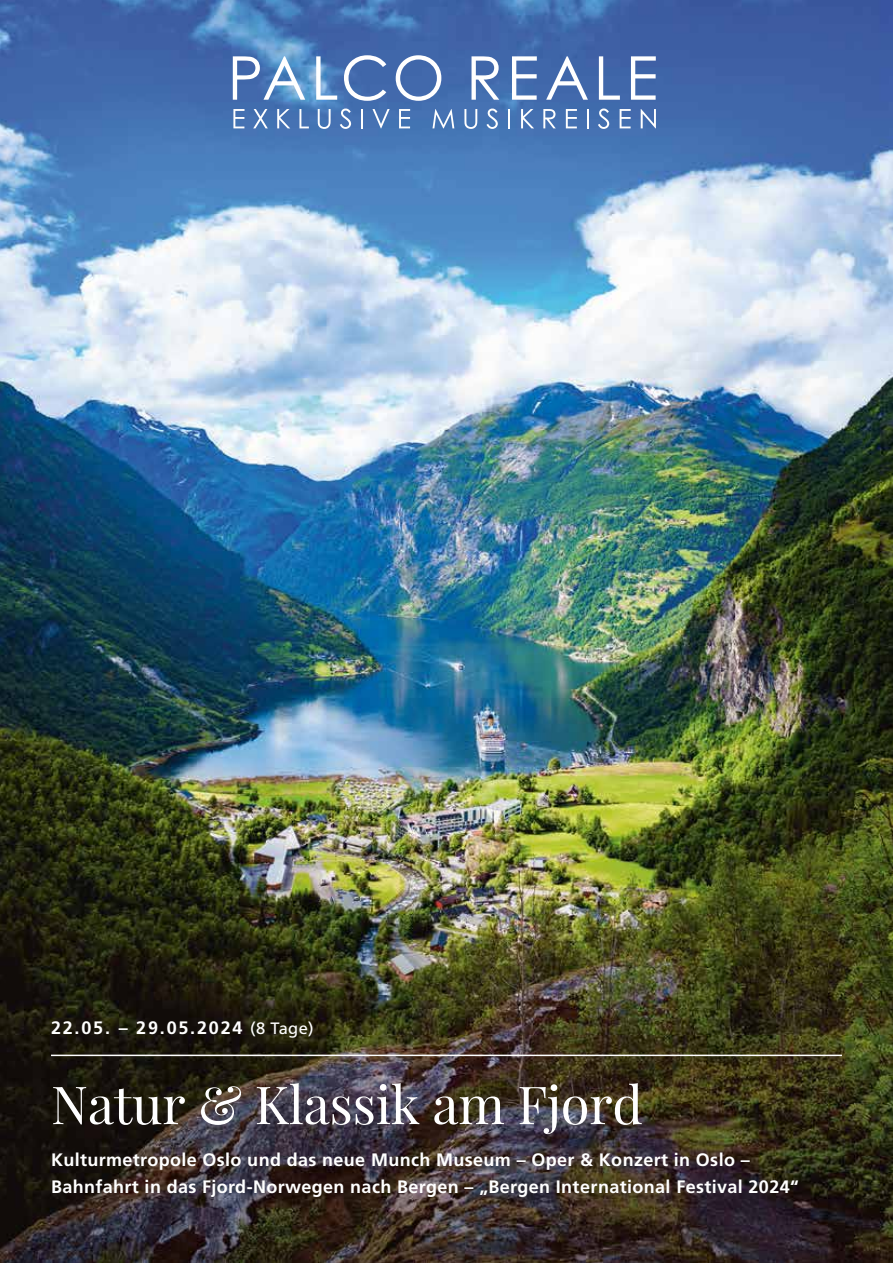
<style>
.page{position:relative;width:893px;height:1263px;background:#fff}
.page>*{position:absolute;margin:0;border:0;box-sizing:border-box;transform-origin:0 0}
.t1{font:52.5px "Playfair Display";letter-spacing:-.005em;color:#fff}
.t2{font:700 18px/27px "Frutiger LT Std";letter-spacing:.02em;color:#fff}
.t3{font:700 18px "Frutiger LT Std";letter-spacing:.1em;color:#fff}
.s1{font-weight:400;font-size:16.5px}
</style>
<div class="page">
<img style="left:0;top:0;width:893px;height:1263px">
<hr style="left:51px;top:1054px;width:791px;height:2px;background:#fff">
<svg style="left:233px;top:109px;width:11px;height:19px"></svg>
<svg style="left:253px;top:109px;width:15px;height:19px"></svg>
<svg style="left:277px;top:109px;width:13px;height:19px"></svg>
<svg style="left:299px;top:109px;width:10px;height:19px"></svg>
<svg style="left:318px;top:109px;width:13px;height:20px"></svg>
<svg style="left:340px;top:109px;width:11px;height:20px"></svg>
<svg style="left:361px;top:109px;width:2px;height:19px"></svg>
<svg style="left:372px;top:109px;width:18px;height:19px"></svg>
<svg style="left:399px;top:109px;width:11px;height:19px"></svg>
<svg style="left:432px;top:109px;width:22px;height:19px"></svg>
<svg style="left:464px;top:109px;width:13px;height:20px"></svg>
<svg style="left:486px;top:109px;width:12px;height:20px"></svg>
<svg style="left:508px;top:109px;width:2px;height:19px"></svg>
<svg style="left:521px;top:109px;width:13px;height:19px"></svg>
<svg style="left:543px;top:109px;width:13px;height:19px"></svg>
<svg style="left:566px;top:109px;width:11px;height:19px"></svg>
<svg style="left:587px;top:109px;width:2px;height:19px"></svg>
<svg style="left:598px;top:109px;width:11px;height:20px"></svg>
<svg style="left:620px;top:109px;width:11px;height:19px"></svg>
<svg style="left:641px;top:109px;width:15px;height:19px"></svg>
<svg style="left:233px;top:56px;width:72px;height:44px"></svg>
<svg style="left:316px;top:56px;width:21px;height:44px"></svg>
<svg style="left:344px;top:55px;width:42px;height:46px"></svg>
<svg style="left:396px;top:55px;width:45px;height:46px"></svg>
<svg style="left:471px;top:56px;width:28px;height:44px"></svg>
<svg style="left:512px;top:56px;width:25px;height:44px"></svg>
<svg style="left:546px;top:56px;width:42px;height:44px"></svg>
<svg style="left:599px;top:56px;width:21px;height:44px"></svg>
<svg style="left:631px;top:56px;width:25px;height:44px"></svg>
<p class="t3" style="left:51px;top:1017px;width:264px">22.05. – 29.05.2024 <span class="s1">(8 Tage)</span></p>
<h1 class="t1" style="left:51px;top:1072px;width:593px">Natur &amp; Klassik am Fjord</h1>
<p class="t2" style="left:51px;top:1146px;width:749px">Kulturmetropole Oslo und das neue Munch Museum – Oper &amp; Konzert in Oslo –<br>Bahnfahrt in das Fjord-Norwegen nach Bergen – „Bergen International Festival 2024“</p>
</div>
